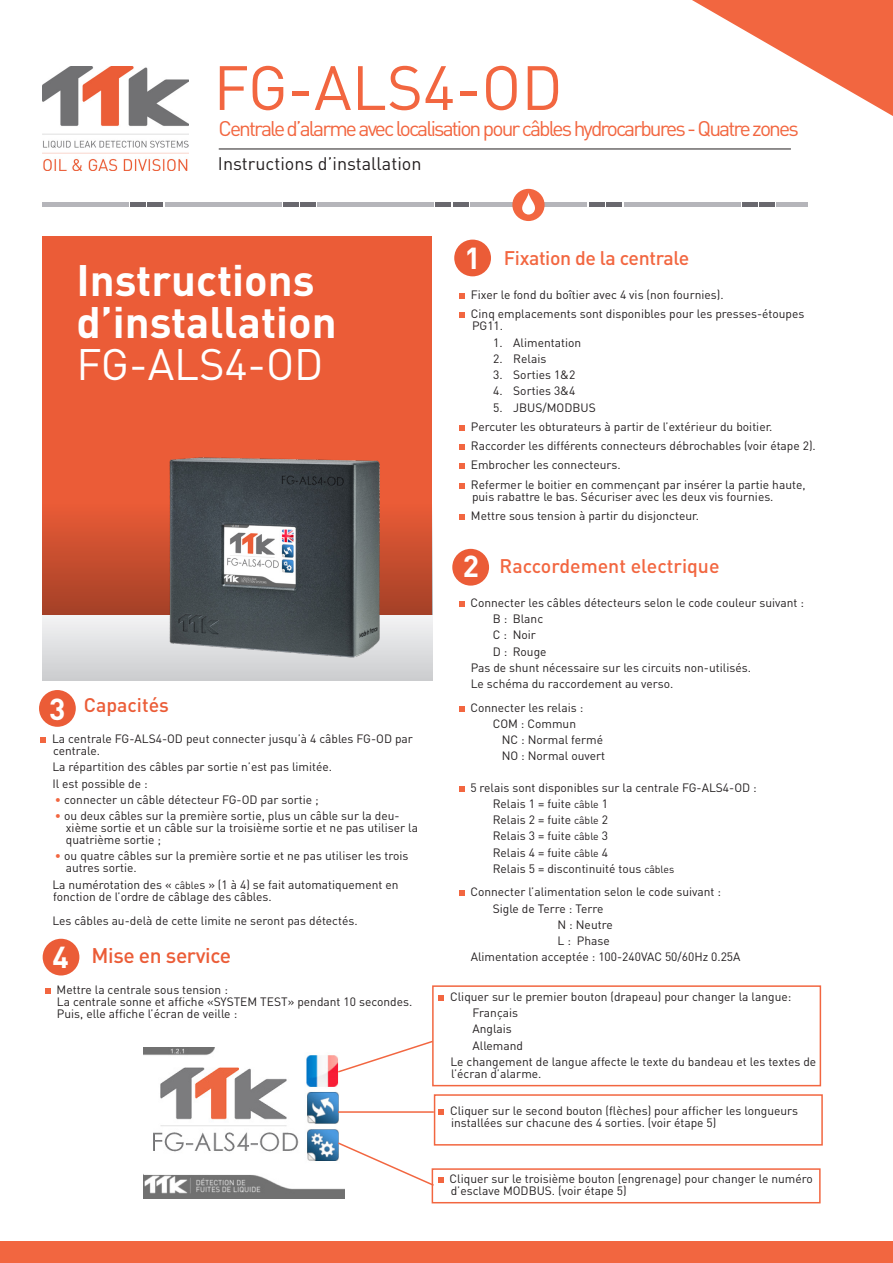
<style>
.page{position:relative;width:893px;height:1263px;background:#fff}
.page>*{position:absolute;margin:0;border:0;box-sizing:border-box;transform-origin:0 0}
.t1{font:61.5px "DINOT";color:#f26640}
.t2{font:700 43.5px "DINOT";color:#fff}
.t3{font:43.5px "DINOT";color:#fff}
.t4{font:700 30px "DINOT";color:#fff}
.t5{font:21px "DINOT";letter-spacing:-.09em;color:#f26640}
.t6{font:500 21px "DINOT";letter-spacing:-.02em;color:#eb5c37}
.t7{font:500 19.5px "DINOT";color:#f26640}
.t8{font:500 19.5px "DINOT";letter-spacing:-.02em;color:#f26640}
.t9{font:500 19.5px "DINOT";color:#eb5c37}
.t10{font:18px "DINOT";color:#231f20}
.t11{font:12px/12px "DINOT";color:#231f20}
.s1{color:#f26640}
.s2{font-size:10.5px}
</style>
<div class="page">
<div style="left:43px;top:236px;width:389px;height:379px;background:#eb5c37"></div>
<div style="left:43px;top:615px;width:389px;height:66px;background:linear-gradient(to bottom,#f3f4f5,#cbcccf)"></div>
<div style="left:43px;top:501px;width:389px;height:114px;background:linear-gradient(to bottom,#eb5c37,#a44027)"></div>
<hr style="left:219px;top:149px;width:572px;height:1px;background:#231f20">
<hr style="left:43px;top:203px;width:86px;height:4px;background:#b5b5ba">
<hr style="left:130px;top:203px;width:16px;height:4px;background:#69686e">
<hr style="left:165px;top:203px;width:116px;height:4px;background:#b5b5ba">
<hr style="left:147px;top:203px;width:16px;height:4px;background:#69686e">
<hr style="left:283px;top:203px;width:15px;height:4px;background:#69686e">
<hr style="left:317px;top:203px;width:117px;height:4px;background:#b5b5ba">
<hr style="left:300px;top:203px;width:16px;height:4px;background:#69686e">
<hr style="left:436px;top:203px;width:15px;height:4px;background:#69686e">
<hr style="left:470px;top:203px;width:117px;height:4px;background:#b5b5ba">
<hr style="left:453px;top:203px;width:15px;height:4px;background:#69686e">
<hr style="left:589px;top:203px;width:16px;height:4px;background:#69686e">
<hr style="left:606px;top:203px;width:16px;height:4px;background:#69686e">
<hr style="left:777px;top:203px;width:31px;height:4px;background:#b5b5ba">
<hr style="left:760px;top:203px;width:15px;height:4px;background:#69686e">
<hr style="left:624px;top:203px;width:117px;height:4px;background:#b5b5ba">
<hr style="left:742px;top:203px;width:16px;height:4px;background:#69686e">
<div style="left:512px;top:189px;width:33px;height:32px;background:#f26640;border-radius:50%"></div>
<svg style="left:522px;top:193px;width:13px;height:22px"></svg>
<svg style="left:692px;top:0;width:201px;height:116px"></svg>
<img style="left:43px;top:67px;width:145px;height:103px">
<svg style="left:40px;top:737px;width:6px;height:6px"></svg>
<svg style="left:45px;top:988px;width:6px;height:6px"></svg>
<div style="left:454px;top:240px;width:37px;height:36px;background:#eb5c37;border-radius:50%"></div>
<svg style="left:459px;top:601px;width:5px;height:6px"></svg>
<svg style="left:459px;top:706px;width:5px;height:5px"></svg>
<svg style="left:459px;top:786px;width:5px;height:5px"></svg>
<svg style="left:459px;top:891px;width:5px;height:5px"></svg>
<svg style="left:459px;top:293px;width:6px;height:6px"></svg>
<svg style="left:459px;top:313px;width:6px;height:5px"></svg>
<svg style="left:459px;top:425px;width:6px;height:6px"></svg>
<svg style="left:459px;top:444px;width:6px;height:6px"></svg>
<svg style="left:459px;top:464px;width:6px;height:5px"></svg>
<svg style="left:459px;top:483px;width:6px;height:6px"></svg>
<svg style="left:459px;top:514px;width:6px;height:6px"></svg>
<div style="left:0;top:1242px;width:893px;height:21px;background:#f26640"></div>
<div style="left:452px;top:549px;width:37px;height:37px;background:#eb5c37;border-radius:50%"></div>
<div style="left:39px;top:690px;width:37px;height:37px;background:#eb5c37;border-radius:50%"></div>
<div style="left:43px;top:939px;width:36px;height:36px;background:#eb5c37;border-radius:50%"></div>
<img style="left:144px;top:1048px;width:200px;height:150px">
<svg style="left:438px;top:995px;width:6px;height:6px"></svg>
<svg style="left:438px;top:1109px;width:6px;height:6px"></svg>
<svg style="left:336px;top:1141px;width:108px;height:46px"></svg>
<div style="left:432px;top:1168px;width:389px;height:35px;border:2px solid #f26640"></div>
<svg style="left:336px;top:1040px;width:96px;height:34px"></svg>
<hr style="left:338px;top:1111px;width:96px;height:2px;background:#f26640">
<div style="left:432px;top:985px;width:389px;height:101px;border:2px solid #f26640"></div>
<div style="left:434px;top:1094px;width:389px;height:51px;border:2px solid #f26640"></div>
<img style="left:140px;top:457px;width:281px;height:224px">
<p class="t1" style="left:213px;top:46px;width:351px">FG-ALS4-OD</p>
<p class="t5" style="left:219px;top:114px;width:582px">Centrale d’alarme avec localisation pour câbles hydrocarbures - Quatre zones</p>
<p class="t10" style="left:218px;top:152px;width:205px">Instructions d’installation</p>
<p class="t2" style="left:77px;top:251px;width:240px">Instructions</p>
<p class="t2" style="left:77px;top:293px;width:262px">d’installation</p>
<p class="t3" style="left:77px;top:335px;width:249px">FG-ALS4-OD</p>
<p class="t4" style="left:49px;top:688px;width:18px">3</p>
<p class="t9" style="left:84px;top:692px;width:87px">Capacités</p>
<p class="t11" style="left:52px;top:732px;width:362px">La centrale FG-ALS4-OD peut connecter jusqu’à 4 câbles FG-OD par centrale.</p>
<p class="t11" style="left:52px;top:761px;width:281px">La répartition des câbles par sortie n’est pas limitée.</p>
<p class="t11" style="left:52px;top:777px;width:97px">Il est possible de :</p>
<p class="t11" style="left:55px;top:793px;width:265px"><span class="s1">•</span> connecter un câble détecteur FG-OD par sortie ;</p>
<p class="t11" style="left:66px;top:809px;width:354px;text-indent:-11px"><span class="s1">•</span> ou deux câbles sur la première sortie, plus un câble sur la deu&shy;xième sortie et un câble sur la troisième sortie et ne pas utiliser la quatrième sortie ;</p>
<p class="t11" style="left:66px;top:850px;width:344px;text-indent:-11px"><span class="s1">•</span> ou quatre câbles sur la première sortie et ne pas utiliser les trois autres sortie.</p>
<p class="t11" style="left:52px;top:878px;width:348px">La numérotation des « <span class="s2">câble</span>s » (1 à 4) se fait automatiquement en fonction de l’ordre de câblage des câbles.</p>
<p class="t11" style="left:52px;top:914px;width:307px">Les câbles au-delà de cette limite ne seront pas détectés.</p>
<p class="t4" style="left:53px;top:937px;width:18px">4</p>
<p class="t6" style="left:92px;top:941px;width:141px">Mise en service</p>
<p class="t11" style="left:57px;top:983px;width:173px">Mettre la centrale sous tension :</p>
<p class="t11" style="left:57px;top:995px;width:357px">La centrale sonne et affiche «SYSTEM TEST» pendant 10 secondes.</p>
<p class="t11" style="left:57px;top:1007px;width:182px">Puis, elle affiche l’écran de veille :</p>
<p class="t4" style="left:464px;top:238px;width:18px">1</p>
<p class="t8" style="left:504px;top:245px;width:187px">Fixation de la centrale</p>
<p class="t11" style="left:471px;top:288px;width:254px">Fixer le fond du boîtier avec 4 vis (non fournies).</p>
<p class="t11" style="left:471px;top:307px;width:335px">Cinq emplacements sont disponibles pour les presses-étoupes<br>PG11.</p>
<p class="t11" style="left:493px;top:336px;width:89px">1. Alimentation</p>
<p class="t11" style="left:493px;top:352px;width:55px">2. Relais</p>
<p class="t11" style="left:493px;top:368px;width:84px">3. Sorties 1&amp;2</p>
<p class="t11" style="left:493px;top:384px;width:84px">4. Sorties 3&amp;4</p>
<p class="t11" style="left:493px;top:401px;width:104px">5. JBUS/MODBUS</p>
<p class="t11" style="left:471px;top:420px;width:303px">Percuter les obturateurs à partir de l’extérieur du boitier.</p>
<p class="t11" style="left:471px;top:439px;width:346px">Raccorder les différents connecteurs débrochables (voir étape 2).</p>
<p class="t11" style="left:471px;top:458px;width:151px">Embrocher les connecteurs.</p>
<p class="t11" style="left:471px;top:478px;width:336px">Refermer le boitier en commençant par insérer la partie haute, puis rabattre le bas. Sécuriser avec les deux vis fournies.</p>
<p class="t11" style="left:471px;top:509px;width:230px">Mettre sous tension à partir du disjoncteur.</p>
<p class="t4" style="left:463px;top:546px;width:18px">2</p>
<p class="t7" style="left:500px;top:553px;width:221px">Raccordement electrique</p>
<p class="t11" style="left:470px;top:596px;width:335px">Connecter les câbles détecteurs selon le code couleur suivant :</p>
<p class="t11" style="left:493px;top:612px;width:52px">B : Blanc</p>
<p class="t11" style="left:493px;top:628px;width:45px">C : Noir</p>
<p class="t11" style="left:493px;top:645px;width:55px">D : Rouge</p>
<p class="t11" style="left:471px;top:661px;width:282px">Pas de shunt nécessaire sur les circuits non-utilisés.</p>
<p class="t11" style="left:471px;top:677px;width:204px">Le schéma du raccordement au verso.</p>
<p class="t11" style="left:470px;top:701px;width:115px">Connecter les relais :</p>
<p class="t11" style="left:493px;top:717px;width:85px">COM : Commun</p>
<p class="t11" style="left:502px;top:733px;width:103px">NC : Normal fermé</p>
<p class="t11" style="left:502px;top:749px;width:105px">NO : Normal ouvert</p>
<p class="t11" style="left:470px;top:781px;width:288px">5 relais sont disponibles sur la centrale FG-ALS4-OD :</p>
<p class="t11" style="left:493px;top:797px;width:117px">Relais 1 = fuite <span class="s2">câble</span> 1</p>
<p class="t11" style="left:493px;top:813px;width:117px">Relais 2 = fuite <span class="s2">câble</span> 2</p>
<p class="t11" style="left:493px;top:829px;width:117px">Relais 3 = fuite <span class="s2">câble</span> 3</p>
<p class="t11" style="left:493px;top:846px;width:117px">Relais 4 = fuite <span class="s2">câble</span> 4</p>
<p class="t11" style="left:493px;top:862px;width:183px">Relais 5 = discontinuité tous <span class="s2">câbles</span></p>
<p class="t11" style="left:470px;top:885px;width:252px">Connecter l’alimentation selon le code suivant :</p>
<p class="t11" style="left:493px;top:902px;width:112px">Sigle de Terre : Terre</p>
<p class="t11" style="left:557px;top:918px;width:57px">N : Neutre</p>
<p class="t11" style="left:557px;top:934px;width:54px">L : Phase</p>
<p class="t11" style="left:471px;top:950px;width:271px">Alimentation acceptée : 100-240VAC 50/60Hz 0.25A</p>
<p class="t11" style="left:450px;top:990px;width:343px">Cliquer sur le premier bouton (drapeau) pour changer la langue:</p>
<p class="t11" style="left:472px;top:1006px;width:47px">Français</p>
<p class="t11" style="left:472px;top:1022px;width:41px">Anglais</p>
<p class="t11" style="left:472px;top:1039px;width:52px">Allemand</p>
<p class="t11" style="left:450px;top:1055px;width:367px">Le changement de langue affecte le texte du bandeau et les textes de l’écran d’alarme.</p>
<p class="t11" style="left:450px;top:1104px;width:349px">Cliquer sur le second bouton (flèches) pour afficher les longueurs installées sur chacune des 4 sorties. (voir étape 5)</p>
<p class="t11" style="left:450px;top:1172px;width:365px">Cliquer sur le troisième bouton (engrenage) pour changer le numéro d’esclave MODBUS. (voir étape 5)</p>
</div>
